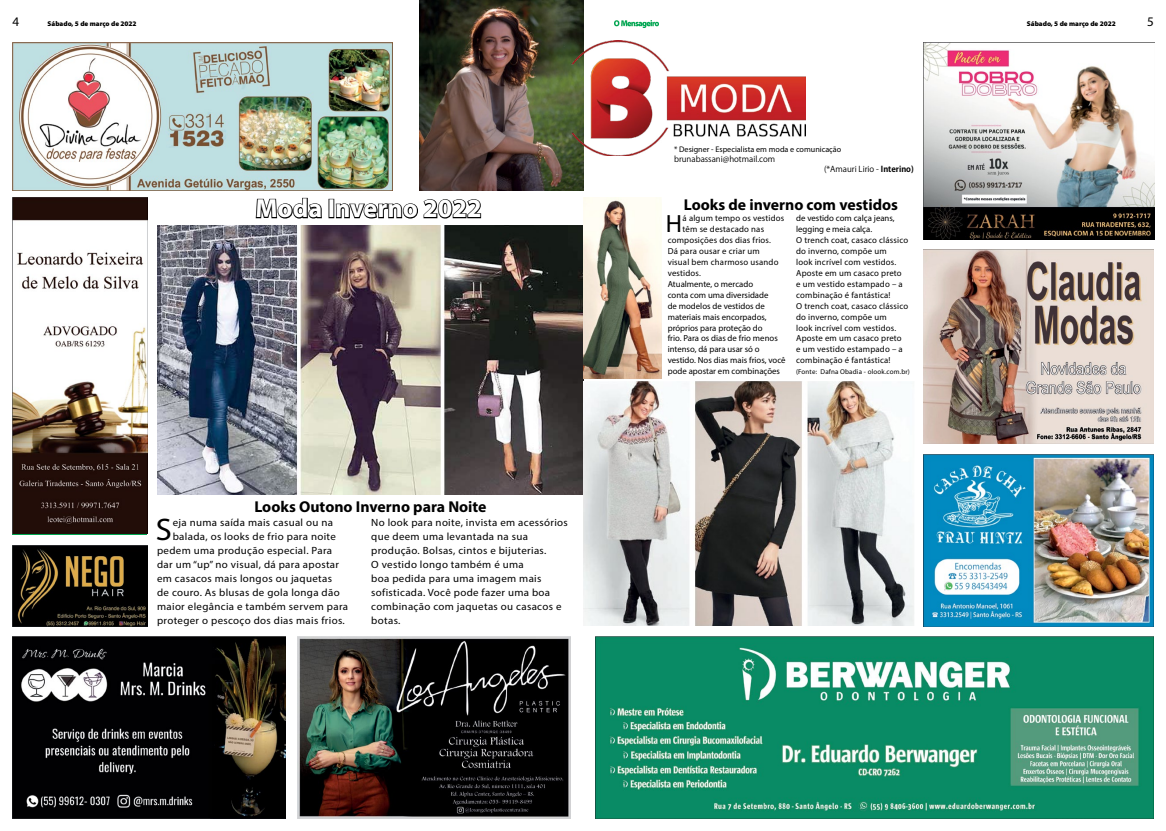
<style>
.page{position:relative;width:1166px;height:831px;background:#fff}
.page>*{position:absolute;margin:0;border:0;box-sizing:border-box;transform-origin:0 0}
.t1{font:31.24px "Myriad Pro";color:#000;scale:1.04 1}
.t2{font:700 26.25px "Myriad Pro";color:#fff}
.t3{font:24.94px "Myriad Pro";color:#000}
.t4{font:700 15.75px "Myriad Pro";color:#000}
.t5{font:13.12px "Myriad Pro";color:#000}
.t6{font:10.5px/14px "Myriad Pro";letter-spacing:.03em;color:#000;scale:1.04 1}
.t7{font:8.75px/10.9px "Myriad Pro";letter-spacing:.02em;color:#000}
.t8{font:8.75px "Myriad Pro";color:#000}
.t9{font:8.14px "Koz Go Pro";color:#000}
.t10{font:8.14px "Myriad Pro";color:#000}
.t11{font:900 7px "Myriad Pro";color:#000}
.t12{font:7px "Myriad Pro";letter-spacing:.02em;color:#000}
.s1{font-weight:700}
</style>
<div class="page">
<img style="left:614px;top:20px;width:45px;height:7px">
<img style="left:419px;top:0;width:164px;height:190px">
<img style="left:923px;top:43px;width:231px;height:197px">
<img style="left:12px;top:545px;width:136px;height:81px">
<img style="left:923px;top:250px;width:230px;height:194px">
<img style="left:298px;top:636px;width:272px;height:183px">
<img style="left:12px;top:43px;width:381px;height:147px">
<img style="left:12px;top:198px;width:135px;height:336px">
<img style="left:595px;top:636px;width:558px;height:182px">
<img style="left:923px;top:454px;width:230px;height:172px">
<img style="left:571px;top:41px;width:234px;height:115px">
<img style="left:12px;top:636px;width:273px;height:183px">
<img style="left:157px;top:225px;width:426px;height:269px">
<img style="left:583px;top:198px;width:78px;height:180px">
<img style="left:583px;top:381px;width:331px;height:245px">
<svg style="left:255px;top:197px;width:67px;height:22px"></svg>
<div style="left:328px;top:199px;width:6px;height:19px;border:2px solid #000"></div>
<svg style="left:335px;top:199px;width:147px;height:20px"></svg>
<p class="t5" style="left:13px;top:13px;width:8px">4</p>
<p class="t11" style="left:48px;top:19px;width:90px">Sábado, 5 de março de 2022</p>
<p class="t11" style="left:1027px;top:19px;width:90px">Sábado, 5 de março de 2022</p>
<p class="t5" style="left:1147px;top:14px;width:8px">5</p>
<h2 class="t2" style="left:255px;top:191px;width:228px">Moda Inverno 2022</h2>
<h3 class="t4" style="left:254px;top:497px;width:234px">Looks Outono Inverno para Noite</h3>
<h1 class="t1" style="left:156px;top:510px;width:17px">S</h1>
<p class="t6" style="left:173px;top:515px;width:156px">eja numa saída mais casual ou na</p>
<p class="t6" style="left:173px;top:529px;width:158px">balada, os looks de frio para noite</p>
<p class="t6" style="left:157px;top:543px;width:170px">pedem uma produção especial. Para</p>
<p class="t6" style="left:157px;top:557px;width:177px">dar um “up” no visual, dá para apostar</p>
<p class="t6" style="left:157px;top:571px;width:170px">em casacos mais longos ou jaquetas</p>
<p class="t6" style="left:157px;top:585px;width:177px">de couro. As blusas de gola longa dão</p>
<p class="t6" style="left:157px;top:599px;width:185px">maior elegância e também servem para</p>
<p class="t6" style="left:157px;top:613px;width:182px">proteger o pescoço dos dias mais frios.</p>
<p class="t6" style="left:371px;top:515px;width:191px">No look para noite, invista em acessórios que deem uma levantada na sua produção. Bolsas, cintos e bijuterias.<br>O vestido longo também é uma<br>boa pedida para uma imagem mais sofisticada. Você pode fazer uma boa combinação com jaquetas ou casacos e botas.</p>
<p class="t10" style="left:674px;top:144px;width:169px">* Designer - Especialista em moda e comunicação</p>
<p class="t9" style="left:674px;top:154px;width:103px">brunabassani@hotmail.com</p>
<p class="t9" style="left:824px;top:163px;width:91px">(*Amauri Lirio - <span class="s1">Interino)</span></p>
<h3 class="t4" style="left:684px;top:194px;width:216px">Looks de inverno com vestidos</h3>
<h3 class="t3" style="left:666px;top:208px;width:18px">H</h3>
<p class="t7" style="left:682px;top:213px;width:103px">á algum tempo os vestidos</p>
<p class="t7" style="left:682px;top:224px;width:83px">têm se destacado nas</p>
<p class="t7" style="left:668px;top:234px;width:105px">composições dos dias frios.</p>
<p class="t7" style="left:668px;top:245px;width:94px">Dá para ousar e criar um</p>
<p class="t7" style="left:668px;top:256px;width:112px">visual bem charmoso usando</p>
<p class="t7" style="left:668px;top:267px;width:35px">vestidos.</p>
<p class="t8" style="left:668px;top:278px;width:87px">Atualmente, o mercado</p>
<p class="t8" style="left:668px;top:289px;width:102px">conta com uma diversidade</p>
<p class="t8" style="left:668px;top:300px;width:99px">de modelos de vestidos de</p>
<p class="t8" style="left:668px;top:311px;width:101px">materiais mais encorpados,</p>
<p class="t8" style="left:668px;top:322px;width:96px">próprios para proteção do</p>
<p class="t8" style="left:668px;top:333px;width:112px">frio. Para os dias de frio menos</p>
<p class="t8" style="left:668px;top:344px;width:93px">intenso, dá para usar só o</p>
<p class="t8" style="left:668px;top:355px;width:119px">vestido. Nos dias mais frios, você</p>
<p class="t8" style="left:668px;top:366px;width:114px">pode apostar em combinações</p>
<p class="t7" style="left:796px;top:213px;width:114px">de vestido com calça jeans, legging e meia calça.<br>O trench coat, casaco clássico do inverno, compõe um<br>look incrível com vestidos.<br>Aposte em um casaco preto<br>e um vestido estampado – a combinação é fantástica!<br>O trench coat, casaco clássico do inverno, compõe um<br>look incrível com vestidos.<br>Aposte em um casaco preto<br>e um vestido estampado – a combinação é fantástica!</p>
<p class="t12" style="left:796px;top:368px;width:115px">(Fonte: Dafna Obadia - olook.com.br)</p>
</div>
